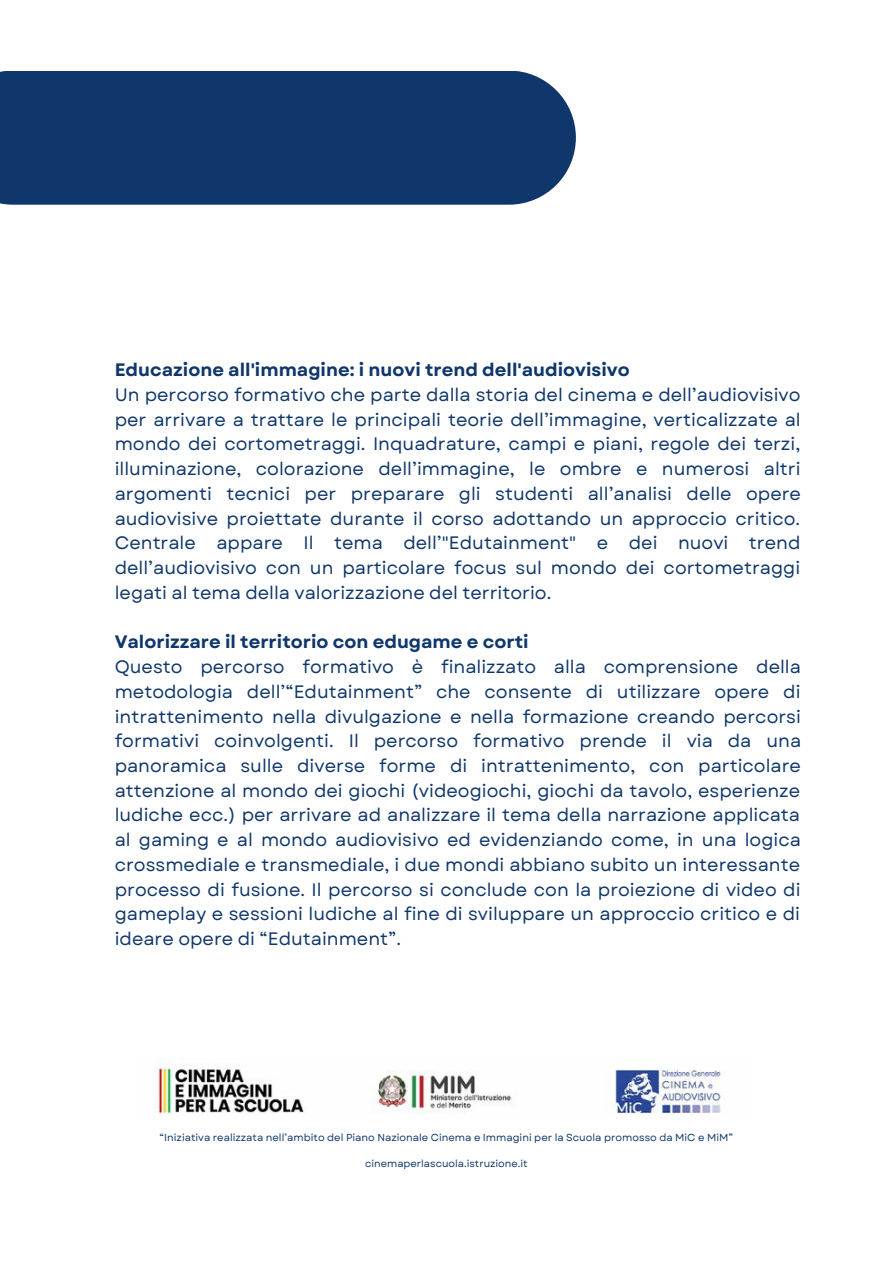
<style>
.page{position:relative;width:893px;height:1264px;background:#fff}
.page>*{position:absolute;margin:0;border:0;box-sizing:border-box;transform-origin:0 0}
.t1{font:18px/24.8px "Garet";color:#0f376b;text-align:justify}
.t2{font:700 18px "Garet";color:#0f376b}
.t3{font:10.2px "Garet";color:#0f376b}
.t4{font:10.05px "Garet";color:#0f376b}
</style>
<div class="page">
<div style="left:0;top:71px;width:576px;height:133px;background:#0f376b"></div>
<img style="left:155px;top:1063px;width:566px;height:52px">
<p class="t2" style="left:115px;top:357px;width:516px">Educazione all'immagine: i nuovi trend dell'audiovisivo</p>
<p class="t1" style="left:115px;top:382px;width:687px">Un percorso formativo che parte dalla storia del cinema e dell’audiovisivo per arrivare a trattare le principali teorie dell’immagine, verticalizzate al mondo dei cortometraggi. Inquadrature, campi e piani, regole dei terzi, illuminazione, colorazione dell’immagine, le ombre e numerosi altri argomenti tecnici per preparare gli studenti all’analisi delle opere audiovisive proiettate durante il corso adottando un approccio critico.<br>Centrale appare Il tema dell’"Edutainment" e dei nuovi trend dell’audiovisivo con un particolare focus sul mondo dei cortometraggi legati al tema della valorizzazione del territorio.</p>
<p class="t2" style="left:115px;top:629px;width:415px">Valorizzare il territorio con edugame e corti</p>
<p class="t1" style="left:115px;top:654px;width:688px">Questo percorso formativo è finalizzato alla comprensione della metodologia dell’“Edutainment” che consente di utilizzare opere di intrattenimento nella divulgazione e nella formazione creando percorsi formativi coinvolgenti. Il percorso formativo prende il via da una panoramica sulle diverse forme di intrattenimento, con particolare attenzione al mondo dei giochi (videogiochi, giochi da tavolo, esperienze ludiche ecc.) per arrivare ad analizzare il tema della narrazione applicata al gaming e al mondo audiovisivo ed evidenziando come, in una logica crossmediale e transmediale, i due mondi abbiano subito un interessante processo di fusione. Il percorso si conclude con la proiezione di video di gameplay e sessioni ludiche al fine di sviluppare un approccio critico e di ideare opere di “Edutainment”.</p>
<p class="t3" style="left:160px;top:1130px;width:575px">“Iniziativa realizzata nell’ambito del Piano Nazionale Cinema e Immagini per la Scuola promosso da MiC e MiM”</p>
<p class="t4" style="left:365px;top:1155px;width:164px">cinemaperlascuola.istruzione.it</p>
</div>
